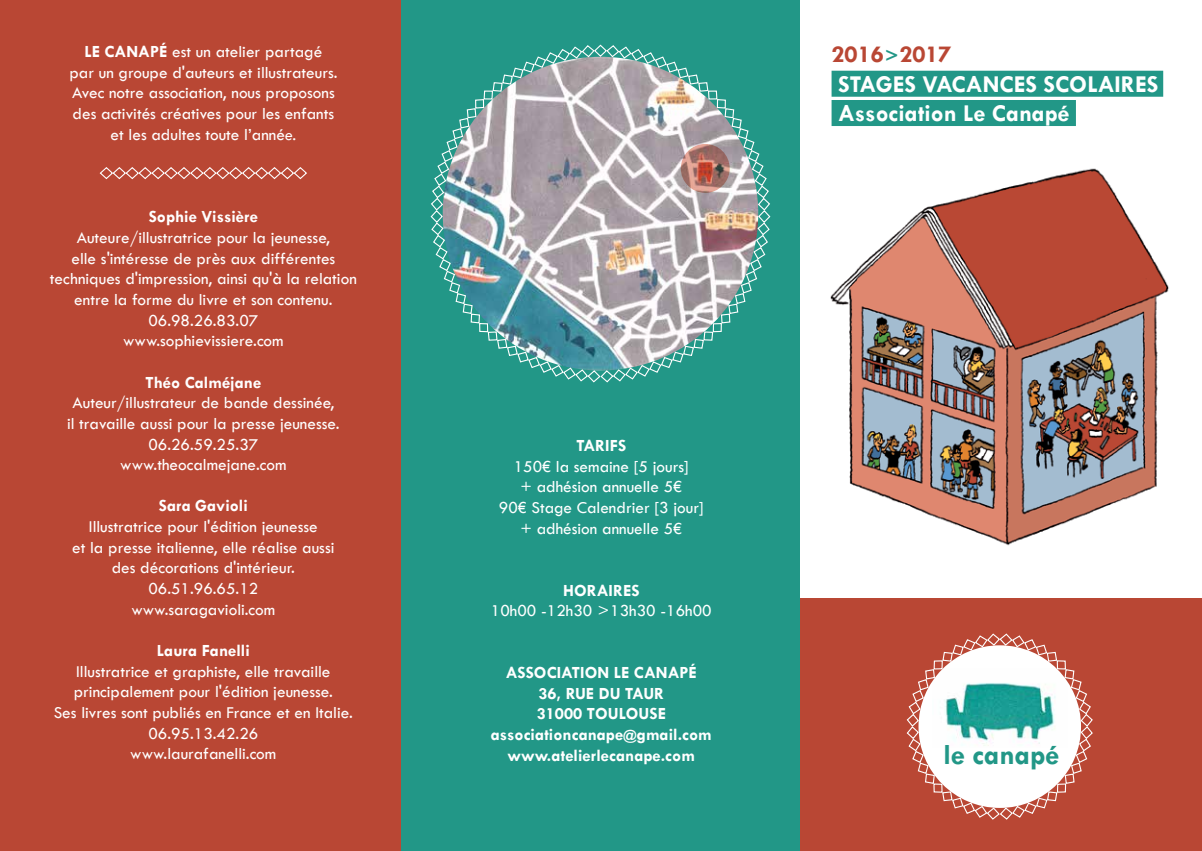
<style>
.page{position:relative;width:1202px;height:851px;background:#fff}
.page>*{position:absolute;margin:0;border:0;box-sizing:border-box;transform-origin:0 0}
.t1{font:700 29px "Tw Cen";color:#229787}
.t2{font:700 24.6px "Tw Cen";color:#b94734}
.t3{font:700 24.4px/29.2px "Tw Cen";color:#fff}
.t4{font:17.2px/20.6px "Tw Cen";color:#fff;text-align:center}
.t5{font:700 17.2px/20.6px "Tw Cen";color:#fff}
.s1{font-weight:700}
.s2{font-style:italic}
.s3{font-size:20px;color:#229787}
.s4{font-size:14px}
</style>
<div class="page">
<div style="left:776px;top:598px;width:426px;height:252px;background:#b94734"></div>
<div style="left:0;top:0;width:404px;height:850px;background:#b94734"></div>
<div style="left:401px;top:0;width:399px;height:850px;background:#229787"></div>
<img style="left:830px;top:168px;width:339px;height:378px">
<div style="left:831px;top:71px;width:332px;height:26px;background:#229787"></div>
<div style="left:831px;top:100px;width:245px;height:26px;background:#229787"></div>
<div style="left:918px;top:645px;width:163px;height:162px;background:#fff;border-radius:50%"></div>
<div style="left:1057px;top:783px;width:9px;height:9px;border:1px solid #fff"></div>
<svg style="left:1064px;top:669px;width:29px;height:115px"></svg>
<div style="left:1057px;top:660px;width:9px;height:9px;border:1px solid #fff"></div>
<svg style="left:942px;top:633px;width:116px;height:29px"></svg>
<div style="left:934px;top:660px;width:9px;height:9px;border:1px solid #fff"></div>
<svg style="left:906px;top:669px;width:30px;height:115px"></svg>
<div style="left:933px;top:783px;width:10px;height:9px;border:1px solid #fff"></div>
<svg style="left:941px;top:790px;width:117px;height:30px"></svg>
<img style="left:933px;top:668px;width:135px;height:79px">
<img style="left:481px;top:92px;width:239px;height:241px">
<div style="left:713px;top:323px;width:9px;height:9px;border:1px solid #fff"></div>
<svg style="left:720px;top:108px;width:51px;height:216px"></svg>
<div style="left:717px;top:99px;width:9px;height:9px;border:1px solid #fff"></div>
<div style="left:708px;top:90px;width:9px;height:9px;border:1px solid #fff"></div>
<svg style="left:492px;top:44px;width:217px;height:48px"></svg>
<div style="left:484px;top:90px;width:9px;height:9px;border:1px solid #fff"></div>
<div style="left:475px;top:99px;width:9px;height:9px;border:1px solid #fff"></div>
<img style="left:430px;top:107px;width:51px;height:217px">
<div style="left:479px;top:323px;width:9px;height:9px;border:1px solid #fff"></div>
<svg style="left:487px;top:331px;width:227px;height:52px"></svg>
<svg style="left:681px;top:144px;width:49px;height:49px;background:#b07368"></svg>
<svg style="left:99px;top:167px;width:208px;height:13px"></svg>
<p class="t4" style="left:69px;top:41px;width:270px"><span class="s1">Le Canapé</span> est un atelier partagé<br>par un groupe d'auteurs et illustrateurs.<br>Avec notre association, nous proposons des activités créatives pour les enfants et les adultes toute l’anné<span class="s2">e.</span></p>
<p class="t5" style="left:149px;top:206px;width:111px">Sophie Vissière</p>
<p class="t4" style="left:50px;top:227px;width:308px">Auteure/illustratrice pour la jeunesse,<br>elle s'intéresse de près aux différentes techniques d'impression, ainsi qu'à la relation entre la forme du livre et son contenu.<br>06.98.26.83.07<br>www.sophievissiere.com</p>
<p class="t5" style="left:146px;top:371px;width:117px">Théo Calméjane</p>
<p class="t4" style="left:67px;top:392px;width:274px">Auteur/illustrateur de bande dessinée, il travaille aussi pour la presse jeunesse.<br>06.26.59.25.37 www.theocalmejane.com</p>
<p class="t5" style="left:159px;top:495px;width:91px">Sara Gavioli</p>
<p class="t4" style="left:72px;top:516px;width:264px">Illustratrice pour l'édition jeunesse<br>et la presse italienne, elle réalise aussi des décorations d'intérieur.<br>06.51.96.65.12<br>www.saragavioli.com</p>
<p class="t5" style="left:157px;top:639px;width:94px">Laura Fanelli</p>
<p class="t4" style="left:54px;top:660px;width:301px">Illustratrice et graphiste, elle travaille principalement pour l'édition jeunesse.<br>Ses livres sont publiés en France et en Italie.<br>06.95.13.42.26<br>www.laurafanelli.com</p>
<h2 class="t2" style="left:831px;top:40px;width:122px">2016<span class="s3">&gt;</span>2017</h2>
<h3 class="t3" style="left:838px;top:69px;width:321px">Stages vacances scolaires<br>Association Le Canapé</h3>
<p class="t5" style="left:576px;top:434px;width:50px">Tarifs</p>
<p class="t4" style="left:499px;top:456px;width:206px">150€ la semaine [5 jours]<br>+ adhésion annuelle 5€<br>90€ Stage Calendrier [3 jour] + adhésion annuelle 5€</p>
<p class="t5" style="left:563px;top:579px;width:77px">Horaires</p>
<p class="t4" style="left:491px;top:600px;width:222px">10h00 -12h30 &gt;13h30 -16h00</p>
<p class="t5" style="left:537px;top:662px;width:162px;text-indent:-31px">Association Le Canapé<br>36, rue du Taur<br>31000 TOULOU</p>
<p class="t5" style="left:649px;top:703px;width:16px">SE</p>
<p class="t5" style="left:491px;top:723px;width:223px">associationcanape<span class="s4">@</span>gmail.com</p>
<p class="t5" style="left:508px;top:744px;width:189px">www.atelierlecanape.com</p>
<h1 class="t1" style="left:943px;top:737px;width:117px">le canapé</h1>
</div>
